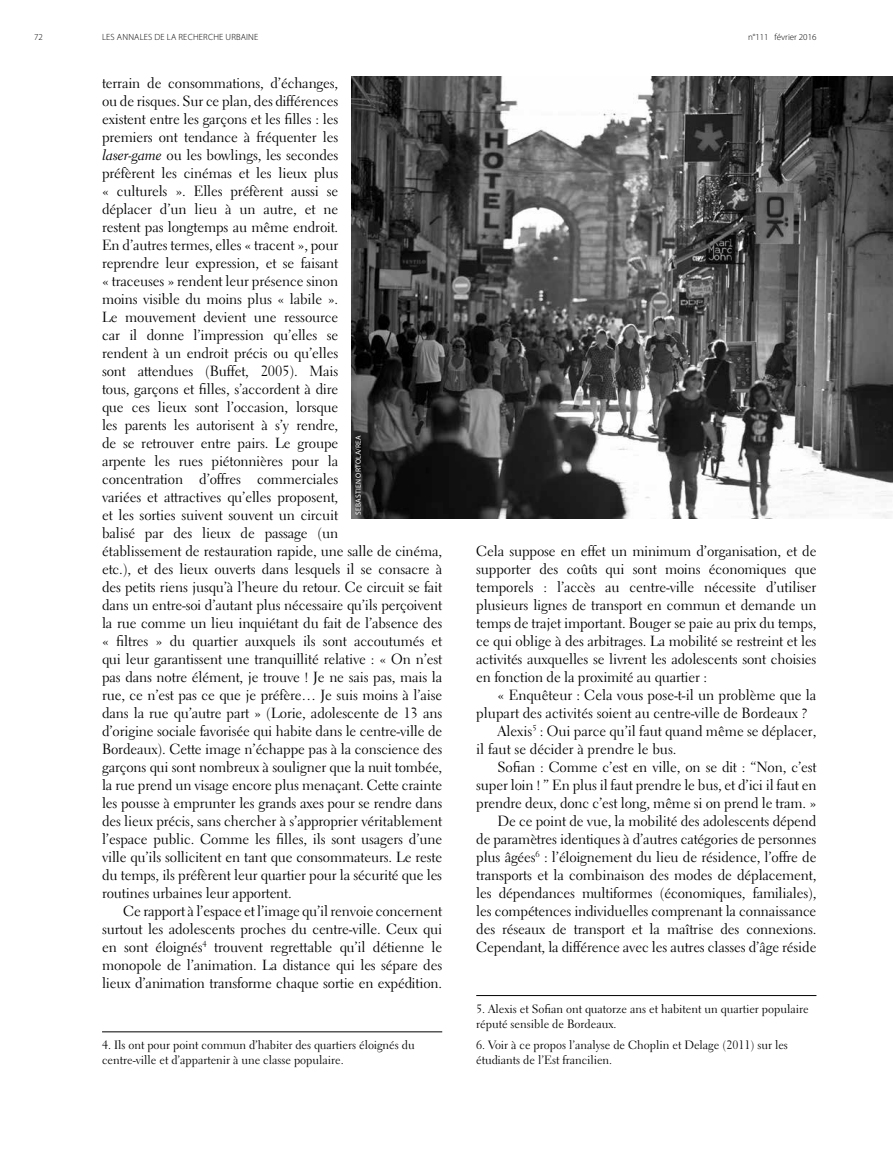
<style>
.page{position:relative;width:893px;height:1149px;background:#fff}
.page>*{position:absolute;margin:0;border:0;box-sizing:border-box;transform-origin:0 0}
.t1{font:14.7px/18px "Electra LH";letter-spacing:-.01em;color:#000;text-align:justify}
.t2{font:12px/15px "Electra LH";color:#000}
.t3{font:300 9px "Myriad Pro";letter-spacing:.02em;color:#000}
.t4{font:300 9px "Myriad Pro";color:#000}
.t5{font:7.5px "Myriad Pro";letter-spacing:.02em;color:#fff}
.s1{font-family:"Electra LH Cursive"}
</style>
<div class="page">
<hr style="left:476px;top:994px;width:340px;height:1px;background:#000">
<hr style="left:102px;top:1031px;width:340px;height:1px;background:#000">
<img style="left:351px;top:77px;width:542px;height:441px">
<p class="t3" style="left:34px;top:31px;width:10px">72</p>
<p class="t3" style="left:102px;top:31px;width:158px">LES ANNALES DE LA RECHERCHE URBAINE</p>
<p class="t4" style="left:748px;top:31px;width:70px">N°111 FÉVRIER 2016</p>
<p class="t1" style="left:102px;top:73px;width:342px;text-align:left">terrain de consommations, d’échanges,<br>ou de risques. Sur ce plan, des différences<br>existent entre les garçons et les filles : les<br>premiers ont tendance à fréquenter les<br><span class="s1">laser-game</span> ou les bowlings, les secondes<br>préfèrent les cinémas et les lieux plus<br>« culturels ». Elles préfèrent aussi se<br>déplacer d’un lieu à un autre, et ne<br>restent pas longtemps au même endroit.<br>En d’autres termes, elles « tracent », pour<br>reprendre leur expression, et se faisant<br>« traceuses » rendent leur présence sinon<br>moins visible du moins plus « labile ».<br>Le mouvement devient une ressource<br>car il donne l’impression qu’elles se<br>rendent à un endroit précis ou qu’elles<br>sont attendues (Buffet, 2005). Mais<br>tous, garçons et filles, s’accordent à dire<br>que ces lieux sont l’occasion, lorsque<br>les parents les autorisent à s’y rendre,<br>de se retrouver entre pairs. Le groupe<br>arpente les rues piétonnières pour la<br>concentration d’offres commerciales<br>variées et attractives qu’elles proposent,<br>et les sorties suivent souvent un circuit<br>balisé par des lieux de passage (un<br>établissement de restauration rapide, une salle de cinéma, etc.), et des lieux ouverts dans lesquels il se consacre à des petits riens jusqu’à l’heure du retour. Ce circuit se fait dans un entre-soi d’autant plus nécessaire qu’ils perçoivent la rue comme un lieu inquiétant du fait de l’absence des « filtres » du quartier auxquels ils sont accoutumés et qui leur garantissent une tranquillité relative : « On n’est pas dans notre élément, je trouve ! Je ne sais pas, mais la rue, ce n’est pas ce que je préfère… Je suis moins à l’aise dans la rue qu’autre part » (Lorie, adolescente de 13 ans d’origine sociale favorisée qui habite dans le centre-ville de Bordeaux). Cette image n’échappe pas à la conscience des garçons qui sont nombreux à souligner que la nuit tombée, la rue prend un visage encore plus menaçant. Cette crainte les pousse à emprunter les grands axes pour se rendre dans des lieux précis, sans chercher à s’approprier véritablement l’espace public. Comme les filles, ils sont usagers d’une ville qu’ils sollicitent en tant que consommateurs. Le reste du temps, ils préfèrent leur quartier pour la sécurité que les routines urbaines leur apportent.</p>
<p class="t1" style="left:102px;top:902px;width:342px;text-indent:21px">Ce rapport à l’espace et l’image qu’il renvoie concernent surtout les adolescents proches du centre-ville. Ceux qui en sont éloignés<sup>4</sup> trouvent regrettable qu’il détienne le monopole de l’animation. La distance qui les sépare des lieux d’animation transforme chaque sortie en expédition.</p>
<p class="t5" style="left:354px;top:514px;width:81px;rotate:-90deg">SEBASTIEN ORTOLA/REA</p>
<p class="t2" style="left:102px;top:1036px;width:314px">4. Ils ont pour point commun d’habiter des quartiers éloignés du centre-ville et d’appartenir à une classe populaire.</p>
<p class="t1" style="left:476px;top:541px;width:342px">Cela suppose en effet un minimum d’organisation, et de supporter des coûts qui sont moins économiques que temporels : l’accès au centre-ville nécessite d’utiliser plusieurs lignes de transport en commun et demande un temps de trajet important. Bouger se paie au prix du temps, ce qui oblige à des arbitrages. La mobilité se restreint et les activités auxquelles se livrent les adolescents sont choisies en fonction de la proximité au quartier :</p>
<p class="t1" style="left:497px;top:685px;width:320px">« Enquêteur : Cela vous pose-t-il un problème que la</p>
<p class="t1" style="left:476px;top:703px;width:333px">plupart des activités soient au centre-ville de Bordeaux ?</p>
<p class="t1" style="left:497px;top:721px;width:320px">Alexis<sup>5</sup> : Oui parce qu’il faut quand même se déplacer,</p>
<p class="t1" style="left:476px;top:739px;width:202px">il faut se décider à prendre le bus.</p>
<p class="t1" style="left:497px;top:757px;width:320px">Sofian : Comme c’est en ville, on se dit : “Non, c’est</p>
<p class="t1" style="left:476px;top:775px;width:342px">super loin ! ” En plus il faut prendre le bus, et d’ici il faut en</p>
<p class="t1" style="left:476px;top:793px;width:342px">prendre deux, donc c’est long, même si on prend le tram. »</p>
<p class="t1" style="left:497px;top:811px;width:320px">De ce point de vue, la mobilité des adolescents dépend</p>
<p class="t1" style="left:476px;top:829px;width:342px">de paramètres identiques à d’autres catégories de personnes</p>
<p class="t1" style="left:476px;top:847px;width:342px">plus âgées<sup>6</sup> : l’éloignement du lieu de résidence, l’offre de</p>
<p class="t1" style="left:476px;top:865px;width:342px">transports et la combinaison des modes de déplacement,</p>
<p class="t1" style="left:476px;top:883px;width:342px">les dépendances multiformes (économiques, familiales),</p>
<p class="t1" style="left:476px;top:901px;width:342px">les compétences individuelles comprenant la connaissance</p>
<p class="t1" style="left:476px;top:919px;width:342px">des réseaux de transport et la maîtrise des connexions.</p>
<p class="t1" style="left:476px;top:937px;width:342px">Cependant, la différence avec les autres classes d’âge réside</p>
<p class="t2" style="left:476px;top:1000px;width:334px">5. Alexis et Sofian ont quatorze ans et habitent un quartier populaire réputé sensible de Bordeaux.</p>
<p class="t2" style="left:476px;top:1036px;width:313px">6. Voir à ce propos l’analyse de Choplin et Delage (2011) sur les étudiants de l’Est francilien.</p>
</div>
